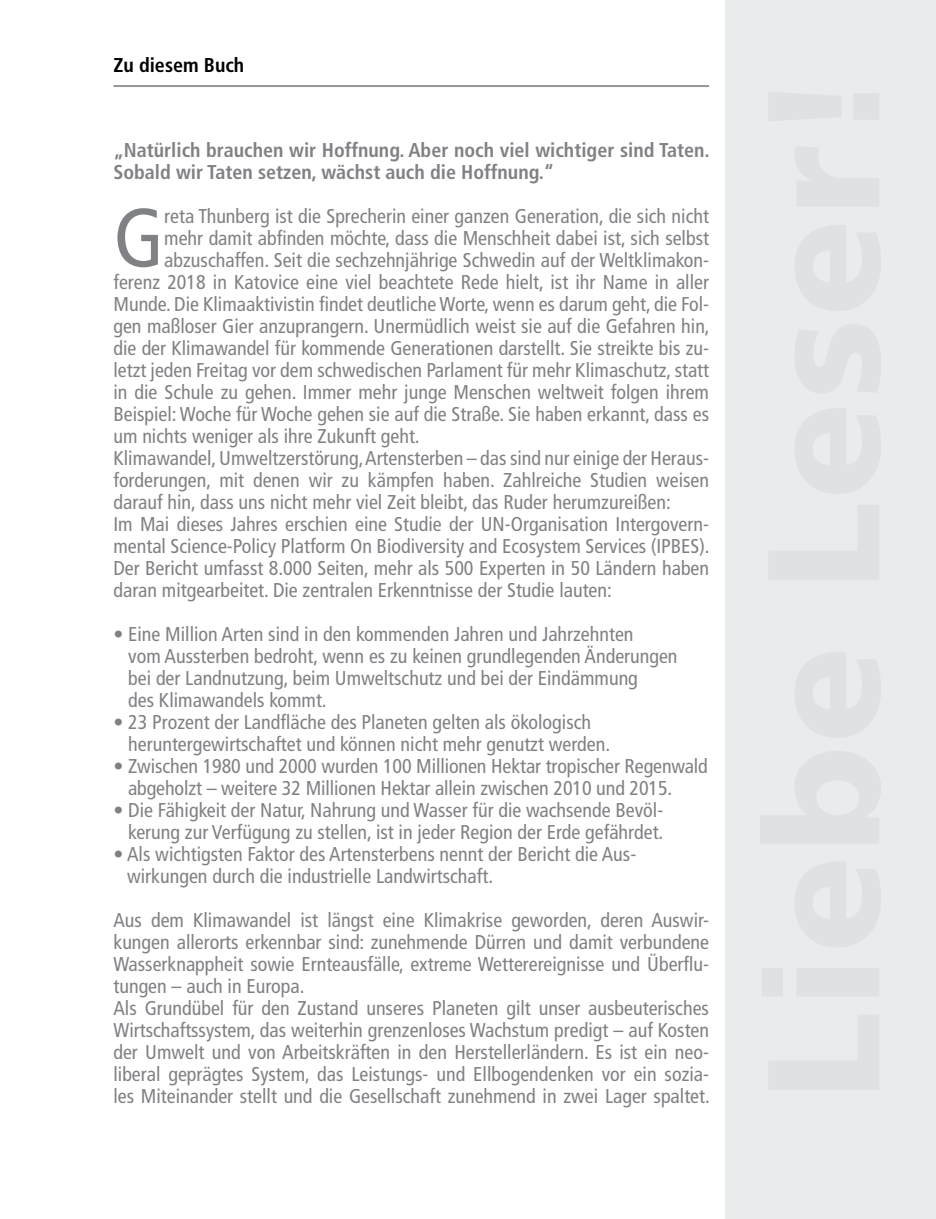
<style>
.page{position:relative;width:936px;height:1219px;background:#fff}
.page>*{position:absolute;margin:0;border:0;box-sizing:border-box;transform-origin:0 0}
.t1{font:condensed 83px "Frutiger LT Std";color:#808184}
.t2{font:condensed 20px/22px "Frutiger LT Std";color:#808184}
.t3{font:700 condensed 20px/22px "Frutiger LT Std";color:#808184}
.t4{font:700 condensed 20px "Frutiger LT Std";color:#000}
</style>
<div class="page">
<hr style="left:113px;top:85px;width:596px;height:2px;background:#96979a">
<div style="left:725px;top:0;width:210px;height:1219px;background:#eaebec"></div>
<p class="t4" style="left:113px;top:53px;width:132px">Zu diesem Buch</p>
<p class="t3" style="left:113px;top:139px;width:598px">„Natürlich brauchen wir Hoffnung. Aber noch viel wichtiger sind Taten.<br>Sobald wir Taten setzen, wächst auch die Hoffnung.“</p>
<h1 class="t1" style="left:113px;top:190px;width:52px">G</h1>
<p class="t2" style="left:164px;top:205px;width:546px">reta Thunberg ist die Sprecherin einer ganzen Generation, die sich nicht</p>
<p class="t2" style="left:164px;top:227px;width:546px">mehr damit abfinden möchte, dass die Menschheit dabei ist, sich selbst</p>
<p class="t2" style="left:164px;top:249px;width:546px">abzuschaffen. Seit die sechzehnjährige Schwedin auf der Weltklimakon-</p>
<p class="t2" style="left:113px;top:271px;width:597px">ferenz 2018 in Katovice eine viel beachtete Rede hielt, ist ihr Name in aller</p>
<p class="t2" style="left:113px;top:293px;width:597px">Munde. Die Klimaaktivistin findet deutliche Worte, wenn es darum geht, die Fol-</p>
<p class="t2" style="left:113px;top:315px;width:597px">gen maßloser Gier anzuprangern. Unermüdlich weist sie auf die Gefahren hin,</p>
<p class="t2" style="left:113px;top:337px;width:597px">die der Klimawandel für kommende Generationen darstellt. Sie streikte bis zu-</p>
<p class="t2" style="left:113px;top:359px;width:597px">letzt jeden Freitag vor dem schwedischen Parlament für mehr Klimaschutz, statt</p>
<p class="t2" style="left:113px;top:381px;width:597px">in die Schule zu gehen. Immer mehr junge Menschen weltweit folgen ihrem</p>
<p class="t2" style="left:113px;top:403px;width:597px">Beispiel: Woche für Woche gehen sie auf die Straße. Sie haben erkannt, dass es</p>
<p class="t2" style="left:113px;top:425px;width:308px">um nichts weniger als ihre Zukunft geht.</p>
<p class="t2" style="left:113px;top:447px;width:597px">Klimawandel, Umweltzerstörung, Artensterben – das sind nur einige der Heraus-</p>
<p class="t2" style="left:113px;top:469px;width:597px">forderungen, mit denen wir zu kämpfen haben. Zahlreiche Studien weisen</p>
<p class="t2" style="left:113px;top:491px;width:559px">darauf hin, dass uns nicht mehr viel Zeit bleibt, das Ruder herumzureißen:</p>
<p class="t2" style="left:113px;top:513px;width:597px">Im Mai dieses Jahres erschien eine Studie der UN-Organisation Intergovern-</p>
<p class="t2" style="left:113px;top:535px;width:597px">mental Science-Policy Platform On Biodiversity and Ecosystem Services (IPBES).</p>
<p class="t2" style="left:113px;top:557px;width:597px">Der Bericht umfasst 8.000 Seiten, mehr als 500 Experten in 50 Ländern haben</p>
<p class="t2" style="left:113px;top:579px;width:500px">daran mitgearbeitet. Die zentralen Erkenntnisse der Studie lauten:</p>
<p class="t2" style="left:128px;top:623px;width:551px;text-indent:-15px">• Eine Million Arten sind in den kommenden Jahren und Jahrzehnten<br>vom Aussterben bedroht, wenn es zu keinen grundlegenden Änderungen bei der Landnutzung, beim Umweltschutz und bei der Eindämmung<br>des Klimawandels kommt.</p>
<p class="t2" style="left:128px;top:711px;width:483px;text-indent:-15px">• 23 Prozent der Landfläche des Planeten gelten als ökologisch heruntergewirtschaftet und können nicht mehr genutzt werden.</p>
<p class="t2" style="left:128px;top:755px;width:581px;text-indent:-15px">• Zwischen 1980 und 2000 wurden 100 Millionen Hektar tropischer Regenwald abgeholzt – weitere 32 Millionen Hektar allein zwischen 2010 und 2015.</p>
<p class="t2" style="left:113px;top:799px;width:551px;text-align:right">• Die Fähigkeit der Natur, Nahrung und Wasser für die wachsende Bevöl&shy;kerung zur Verfügung zu stellen, ist in jeder Region der Erde gefährdet.</p>
<p class="t2" style="left:127px;top:843px;width:509px;text-indent:-14px">• Als wichtigsten Faktor des Artensterbens nennt der Bericht die Aus&shy;wirkungen durch die industrielle Landwirtschaft.</p>
<p class="t2" style="left:113px;top:909px;width:598px">Aus dem Klimawandel ist längst eine Klimakrise geworden, deren Auswir&shy;kungen allerorts erkennbar sind: zunehmende Dürren und damit verbundene Wasserknappheit sowie Ernteausfälle, extreme Wetterereignisse und Überflu&shy;tungen – auch in Europa.<br>Als Grundübel für den Zustand unseres Planeten gilt unser ausbeuterisches Wirtschaftssystem, das weiterhin grenzenloses Wachstum predigt – auf Kosten der Umwelt und von Arbeitskräften in den Herstellerländern. Es ist ein neo&shy;liberal geprägtes System, das Leistungs- und Ellbogendenken vor ein sozia&shy;les Miteinander stellt und die Gesellschaft zunehmend in zwei Lager spaltet.</p>
</div>
